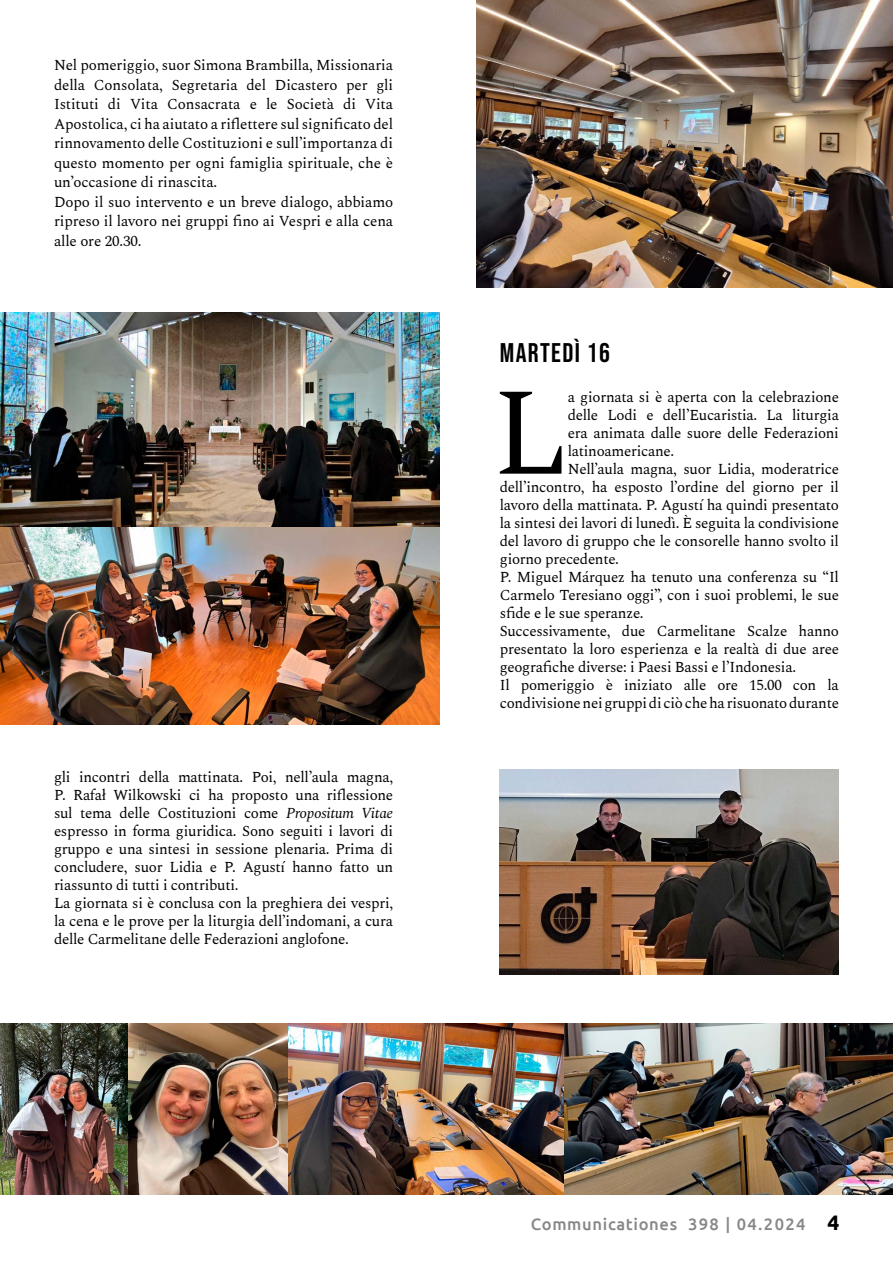
<style>
.page{position:relative;width:893px;height:1263px;background:#fff}
.page>*{position:absolute;margin:0;border:0;box-sizing:border-box;transform-origin:0 0}
.t1{font:124.05px "Spectral";color:#000}
.t2{font:27px "Bebas Neue";letter-spacing:.05em;color:#000}
.t3{font:500 16.5px "Ubuntu";letter-spacing:.04em;color:#878787}
.t4{font:15px/19.5px "Spectral";letter-spacing:-.02em;color:#000}
.s1{font-style:italic}
.s2{font-weight:700;font-size:21px;color:#000}
</style>
<div class="page">
<img style="left:476px;top:0;width:416px;height:287px">
<img style="left:500px;top:770px;width:339px;height:204px">
<img style="left:0;top:313px;width:440px;height:412px">
<img style="left:0;top:1024px;width:893px;height:171px">
<p class="t4" style="left:54px;top:54px;width:341px">Nel pomeriggio, suor Simona Brambilla, Missionaria della Consolata, Segretaria del Dicastero per gli Istituti di Vita Consacrata e le Società di Vita Apostolica, ci ha aiutato a riflettere sul significato del rinnovamento delle Costituzioni e sull’importanza di questo momento per ogni famiglia spirituale, che è un’occasione di rinascita.<br>Dopo il suo intervento e un breve dialogo, abbiamo ripreso il lavoro nei gruppi fino ai Vespri e alla cena alle ore 20.30.</p>
<p class="t4" style="left:54px;top:767px;width:341px;line-height:18px">gli incontri della mattinata. Poi, nell’aula magna, P. Rafał Wilkowski ci ha proposto una riflessione sul tema delle Costituzioni come <span class="s1">Propositum Vitae </span>espresso in forma giuridica. Sono seguiti i lavori di gruppo e una sintesi in sessione plenaria. Prima di concludere, suor Lidia e P. Agustí hanno fatto un riassunto di tutti i contributi.<br>La giornata si è conclusa con la preghiera dei vespri, la cena e le prove per la liturgia dell’indomani, a cura delle Carmelitane delle Federazioni anglofone.</p>
<h2 class="t2" style="left:500px;top:338px;width:112px">MARTEDÌ 16</h2>
<h1 class="t1" style="left:492px;top:342px;width:80px">L</h1>
<p class="t4" style="left:568px;top:386px;width:273px">a giornata si è aperta con la celebrazione</p>
<p class="t4" style="left:568px;top:404px;width:273px">delle Lodi e dell’Eucaristia. La liturgia</p>
<p class="t4" style="left:568px;top:422px;width:273px">era animata dalle suore delle Federazioni</p>
<p class="t4" style="left:568px;top:440px;width:108px">latinoamericane.</p>
<p class="t4" style="left:568px;top:458px;width:273px">Nell’aula magna, suor Lidia, moderatrice</p>
<p class="t4" style="left:500px;top:476px;width:341px">dell’incontro, ha esposto l’ordine del giorno per il</p>
<p class="t4" style="left:500px;top:494px;width:341px">lavoro della mattinata. P. Agustí ha quindi presentato</p>
<p class="t4" style="left:500px;top:512px;width:341px">la sintesi dei lavori di lunedì. È seguita la condivisione</p>
<p class="t4" style="left:500px;top:530px;width:341px">del lavoro di gruppo che le consorelle hanno svolto il</p>
<p class="t4" style="left:500px;top:548px;width:121px">giorno precedente.</p>
<p class="t4" style="left:500px;top:566px;width:341px">P. Miguel Márquez ha tenuto una conferenza su “Il</p>
<p class="t4" style="left:500px;top:584px;width:341px">Carmelo Teresiano oggi”, con i suoi problemi, le sue</p>
<p class="t4" style="left:500px;top:602px;width:145px">sfide e le sue speranze.</p>
<p class="t4" style="left:500px;top:620px;width:341px">Successivamente, due Carmelitane Scalze hanno</p>
<p class="t4" style="left:500px;top:638px;width:341px">presentato la loro esperienza e la realtà di due aree</p>
<p class="t4" style="left:500px;top:656px;width:298px">geografiche diverse: i Paesi Bassi e l’Indonesia.</p>
<p class="t4" style="left:500px;top:674px;width:341px">Il pomeriggio è iniziato alle ore 15.00 con la</p>
<p class="t4" style="left:500px;top:692px;width:341px">condivisione nei gruppi di ciò che ha risuonato durante</p>
<p class="t3" style="left:531px;top:1213px;width:310px">Communicationes 398 | 04.2024 <span class="s2">4</span></p>
</div>
